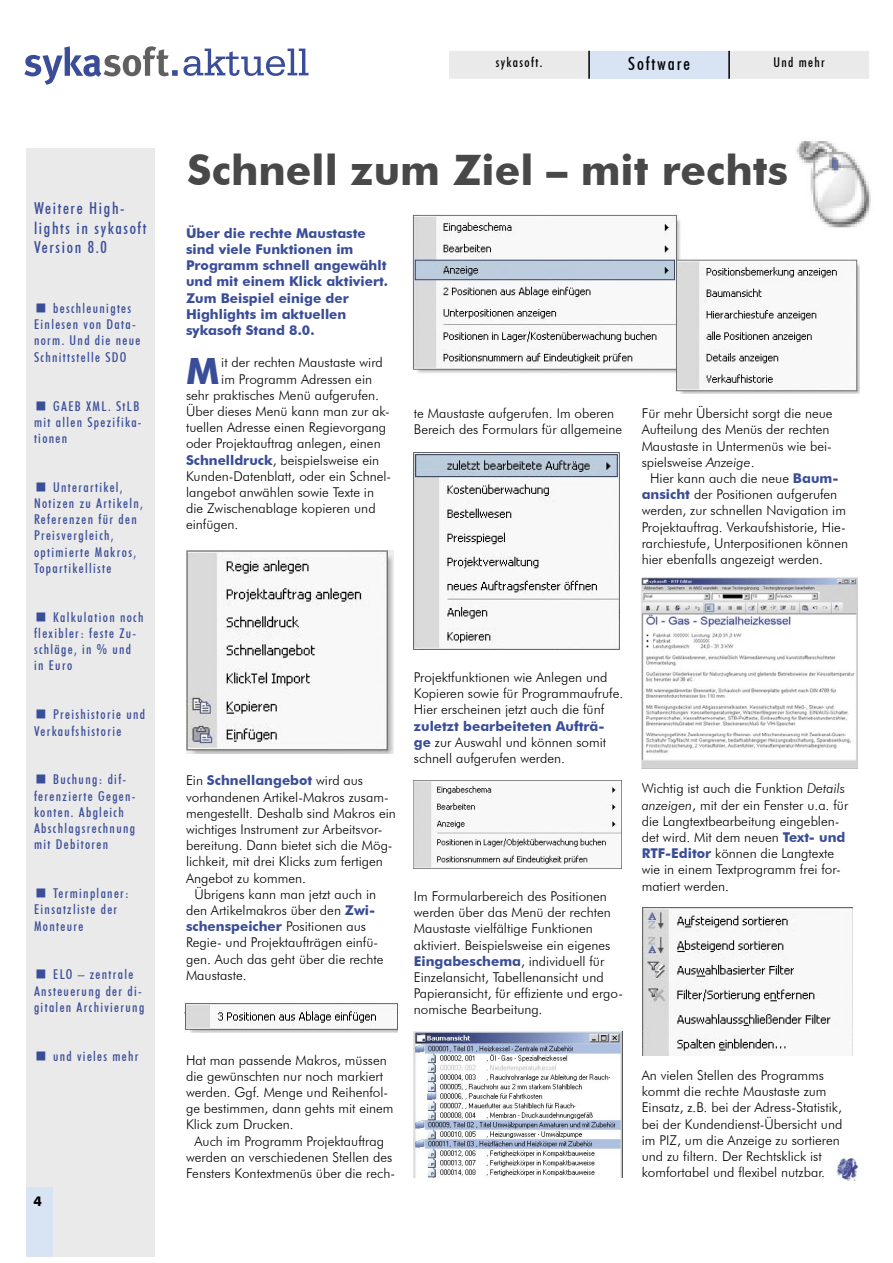
<style>
.page{position:relative;width:893px;height:1263px;background:#fff}
.page>*{position:absolute;margin:0;border:0;box-sizing:border-box;transform-origin:0 0}
.t1{font:700 42px "Futura BT";color:#484848}
.t2{font:700 36.15px "Futura BT";color:#3a4d98}
.t3{font:500 condensed 18px "Futura BT";letter-spacing:.1em;color:#000}
.t4{font:500 condensed 16.5px/19.8px "Futura BT";letter-spacing:.1em;color:#3a4d98}
.t5{font:300 13.5px/16.2px "Futura BT";color:#000}
.t6{font:500 condensed 13.5px/16.2px "Futura BT";letter-spacing:.1em;color:#3a4d98}
.t7{font:700 13.5px/16.2px "Futura BT";color:#3a4d98}
.t8{font:500 condensed 13.5px "Futura BT";letter-spacing:.1em;color:#000}
.t9{font:700 13.5px "Futura BT";color:#000}
.s1{font-weight:700;color:#3a4d98}
.s2{font-style:italic}
</style>
<div class="page">
<div style="left:26px;top:149px;width:129px;height:1108px;background:#eaeaea"></div>
<svg style="left:24px;top:46px;width:285px;height:39px"></svg>
<div style="left:26px;top:1187px;width:27px;height:69px;background:#d8e3f4"></div>
<img style="left:412px;top:215px;width:447px;height:178px">
<img style="left:770px;top:141px;width:101px;height:96px">
<div style="left:449px;top:51px;width:420px;height:28px;background:#eaeaea"></div>
<div style="left:589px;top:51px;width:140px;height:28px;background:#d8e3f4"></div>
<hr style="left:588px;top:51px;width:2px;height:28px;background:#000">
<hr style="left:728px;top:51px;width:2px;height:28px;background:#000">
<img style="left:837px;top:1157px;width:22px;height:23px">
<img style="left:186px;top:551px;width:207px;height:203px">
<img style="left:414px;top:1031px;width:209px;height:147px">
<img style="left:185px;top:1002px;width:213px;height:30px">
<img style="left:414px;top:453px;width:206px;height:196px">
<img style="left:413px;top:780px;width:208px;height:88px">
<img style="left:641px;top:577px;width:216px;height:192px">
<img style="left:642px;top:907px;width:211px;height:148px">
<p class="t4" style="left:34px;top:198px;width:114px">Weitere High&shy;lights in sykasoft<br>Version 8.0</p>
<p class="t6" style="left:34px;top:300px;width:108px">▪ beschleunigtes<br>Einlesen von Data&shy;norm. Und die neue<br>Schnittstelle SDO</p>
<p class="t6" style="left:34px;top:398px;width:109px">▪ GAEB XML. StLB mit allen Spezifika&shy;tionen</p>
<p class="t6" style="left:34px;top:479px;width:110px">▪ Unterartikel,<br>Notizen zu Artikeln,<br>Referenzen für den<br>Preisvergleich, optimierte Makros,<br>Topartikelliste</p>
<p class="t6" style="left:34px;top:609px;width:111px">▪ Kalkulation noch flexibler: feste Zu&shy;schläge, in % und in Euro</p>
<p class="t6" style="left:34px;top:706px;width:113px">▪ Preishistorie und<br>Verkaufshistorie</p>
<p class="t6" style="left:34px;top:771px;width:103px">▪ Buchung: dif&shy;ferenzierte Gegen&shy;konten. Abgleich<br>Abschlagsrechnung mit Debitoren</p>
<p class="t6" style="left:34px;top:885px;width:96px">▪ Terminplaner:<br>Einsatzliste der<br>Monteure</p>
<p class="t6" style="left:34px;top:966px;width:112px">▪ ELO – zentrale<br>Ansteuerung der di&shy;gitalen Archivierung</p>
<p class="t6" style="left:34px;top:1048px;width:106px">▪ und vieles mehr</p>
<p class="t9" style="left:34px;top:1193px;width:10px">4</p>
<p class="t8" style="left:496px;top:54px;width:48px">sykasoft.</p>
<h3 class="t3" style="left:628px;top:53px;width:63px">Software</h3>
<p class="t8" style="left:773px;top:54px;width:53px">Und mehr</p>
<h1 class="t1" style="left:187px;top:145px;width:602px">Schnell zum Ziel – mit rechts</h1>
<p class="t7" style="left:186px;top:225px;width:203px">Über die rechte Maustaste sind viele Funktionen im<br>Programm schnell angewählt und mit einem Klick aktiviert.<br>Zum Beispiel einige der<br>Highlights im aktuellen sykasoft Stand 8.0.</p>
<h2 class="t2" style="left:186px;top:349px;width:35px">M</h2>
<p class="t5" style="left:221px;top:354px;width:163px">it der rechten Maustaste wird</p>
<p class="t5" style="left:221px;top:371px;width:152px">im Programm Adressen ein</p>
<p class="t5" style="left:186px;top:387px;width:195px">sehr praktisches Menü aufgerufen.</p>
<p class="t5" style="left:186px;top:403px;width:205px">Über dieses Menü kann man zur ak-</p>
<p class="t5" style="left:186px;top:419px;width:201px">tuellen Adresse einen Regievorgang</p>
<p class="t5" style="left:186px;top:435px;width:196px">oder Projektauftrag anlegen, einen</p>
<p class="t5" style="left:186px;top:452px;width:195px"><span class="s1">Schnelldruck</span>, beispielsweise ein</p>
<p class="t5" style="left:186px;top:468px;width:207px">Kunden-Datenblatt, oder ein Schnel-</p>
<p class="t5" style="left:186px;top:484px;width:190px">langebot anwählen sowie Texte in</p>
<p class="t5" style="left:186px;top:500px;width:191px">die Zwischenablage kopieren und</p>
<p class="t5" style="left:186px;top:516px;width:54px">einfügen.</p>
<p class="t5" style="left:414px;top:405px;width:210px">te Maustaste aufgerufen. Im oberen<br>Bereich des Formulars für allgemeine</p>
<p class="t5" style="left:642px;top:405px;width:192px">Für mehr Übersicht sorgt die neue<br>Aufteilung des Menüs der rechten<br>Maustaste in Untermenüs wie bei&shy;spielsweise <span class="s2">Anzeige</span>.</p>
<p class="t5" style="left:642px;top:470px;width:208px;text-indent:9px">Hier kann auch die neue <span class="s1">Baum&shy;ansicht</span> der Positionen aufgerufen werden, zur schnellen Navigation im Projektauftrag. Verkaufshistorie, Hie&shy;rarchiestufe, Unterpositionen können hier ebenfalls angezeigt werden.</p>
<p class="t5" style="left:186px;top:772px;width:211px">Ein <span class="s1">Schnellangebot</span> wird aus vorhandenen Artikel-Makros zusam&shy;mengestellt. Deshalb sind Makros ein wichtiges Instrument zur Arbeitsvor&shy;bereitung. Dann bietet sich die Mög&shy;lichkeit, mit drei Klicks zum fertigen Angebot zu kommen.</p>
<p class="t5" style="left:186px;top:886px;width:199px;text-indent:9px">Übrigens kann man jetzt auch in den Artikelmakros über den <span class="s1">Zwi&shy;schenspeicher</span> Positionen aus<br>Regie- und Projektaufträgen einfü&shy;gen. Auch das geht über die rechte<br>Maustaste.</p>
<p class="t5" style="left:186px;top:1051px;width:209px">Hat man passende Makros, müssen die gewünschten nur noch markiert werden. Ggf. Menge und Reihenfol&shy;ge bestimmen, dann gehts mit einem<br>Klick zum Drucken.</p>
<p class="t5" style="left:186px;top:1132px;width:211px;text-align:center">Auch im Programm Projektauftrag werden an verschiedenen Stellen des<br>Fensters Kontextmenüs über die rech-</p>
<p class="t5" style="left:414px;top:669px;width:211px">Projektfunktionen wie Anlegen und<br>Kopieren sowie für Programmaufrufe.<br>Hier erscheinen jetzt auch die fünf</p>
<p class="t5" style="left:414px;top:717px;width:194px"><span class="s1">zuletzt bearbeiteten Aufträ&shy;ge</span> zur Auswahl und können somit schnell aufgerufen werden.</p>
<p class="t5" style="left:414px;top:888px;width:211px">Im Formularbereich des Positionen werden über das Menü der rechten Maustaste vielfältige Funktionen aktiviert. Beispielsweise ein eigenes <span class="s1">Eingabeschema</span>, individuell für Einzelansicht, Tabellenansicht und Papieransicht, für effiziente und ergo&shy;nomische Bearbeitung.</p>
<p class="t5" style="left:642px;top:780px;width:208px">Wichtig ist auch die Funktion <span class="s2">Details anzeigen</span>, mit der ein Fenster u.a. für die Langtextbearbeitung eingeblen&shy;det wird. Mit dem neuen <span class="s1">Text- und<br>RTF-Editor</span> können die Langtexte wie in einem Textprogramm frei for&shy;matiert werden.</p>
<p class="t5" style="left:642px;top:1067px;width:202px">An vielen Stellen des Programms kommt die rechte Maustaste zum Einsatz, z.B. bei der Adress-Statistik, bei der Kundendienst-Übersicht und im PIZ, um die Anzeige zu sortieren und zu filtern. Der Rechtsklick ist komfortabel und flexibel nutzbar.</p>
</div>
